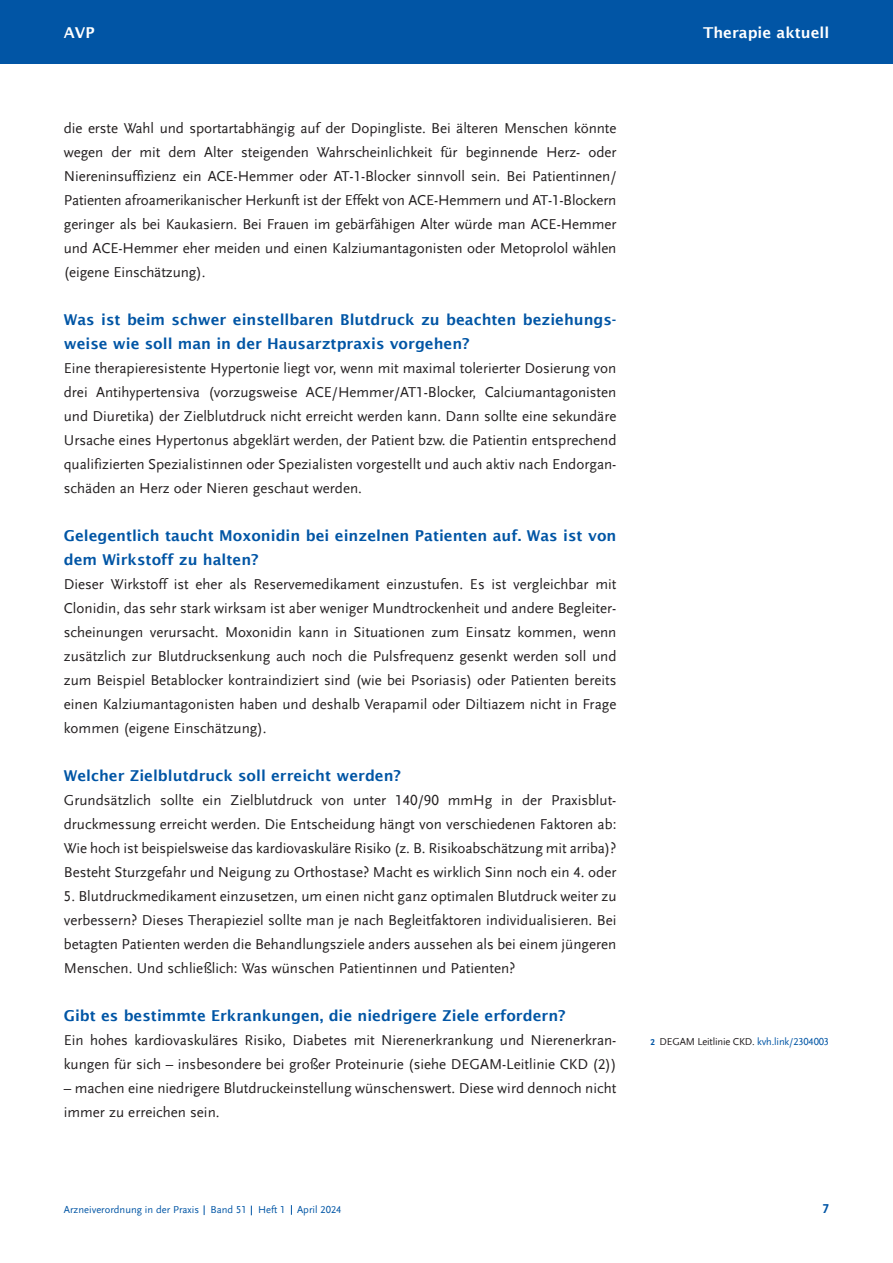
<style>
.page{position:relative;width:893px;height:1263px;background:#fff}
.page>*{position:absolute;margin:0;border:0;box-sizing:border-box;transform-origin:0 0}
.t1{font:15px/24px "Scala Sans LF";color:#231f20;text-align:justify}
.t2{font:600 15px/24px "Lucida Sans";color:#0155a5}
.t3{font:600 15px "Lucida Sans";color:#fff}
.t4{font:700 13.5px "Scala Sans LF";color:#0155a5}
.t5{font:10.5px "Scala Sans LF";color:#0155a5}
.t6{font:10.5px "Scala Sans LF";letter-spacing:-.015em;color:#231f20}
.s1{font-weight:700;font-size:9px;color:#0155a5}
.s2{color:#0155a5}
</style>
<div class="page">
<div style="left:0;top:0;width:893px;height:64px;background:#0155a5"></div>
<p class="t3" style="left:64px;top:24px;width:32px">AVP</p>
<p class="t1" style="left:64px;top:117px;width:554px">die erste Wahl und sportartabhängig auf der Dopingliste. Bei älteren Menschen könnte wegen der mit dem Alter steigenden Wahrscheinlichkeit für beginnende Herz- oder Niereninsuffizienz ein ACE-Hemmer oder AT-1-Blocker sinnvoll sein. Bei Patientin nen/ Patienten afroamerikanischer Herkunft ist der Effekt von ACE-Hemmern und AT-1-Blockern geringer als bei Kaukasiern. Bei Frauen im gebärfähigen Alter würde man ACE-Hemmer und ACE-Hemmer eher meiden und einen Kalziumantagonisten oder Metoprolol wählen (eigene Einschätzung).</p>
<p class="t2" style="left:64px;top:307px;width:554px">Was ist beim schwer einstellbaren Blutdruck zu beachten beziehungs&shy;weise wie soll man in der Hausarztpraxis vorgehen?</p>
<p class="t1" style="left:64px;top:357px;width:554px">Eine therapieresistente Hypertonie liegt vor, wenn mit maximal tolerierter Dosierung von drei Antihypertensiva (vorzugsweise ACE/Hemmer/AT1-Blocker, Calciumantagonisten und Diuretika) der Zielblutdruck nicht erreicht werden kann. Dann sollte eine sekundäre Ursache eines Hypertonus abgeklärt werden, der Patient bzw. die Patientin entsprechend qualifizierten Spezialistinnen oder Spezialisten vorgestellt und auch aktiv nach Endor gan - schäden an Herz oder Nieren geschaut werden.</p>
<p class="t2" style="left:64px;top:523px;width:554px">Gelegentlich taucht Moxonidin bei einzelnen Patienten auf. Was ist von dem Wirkstoff zu halten?</p>
<p class="t1" style="left:64px;top:573px;width:554px">Dieser Wirkstoff ist eher als Reservemedikament einzustufen. Es ist vergleichbar mit Clonidin, das sehr stark wirksam ist aber weniger Mundtrockenheit und andere Begleiter - schei nungen verursacht. Moxonidin kann in Situationen zum Einsatz kommen, wenn zusätzlich zur Blutdrucksenkung auch noch die Pulsfrequenz gesenkt werden soll und zum Beispiel Betablocker kontraindiziert sind (wie bei Psoriasis) oder Patienten bereits einen Kalziumantagonisten haben und deshalb Verapamil oder Diltiazem nicht in Frage kommen (eigene Einschätzung).</p>
<p class="t2" style="left:64px;top:763px;width:339px">Welcher Zielblutdruck soll erreicht werden?</p>
<p class="t1" style="left:64px;top:789px;width:554px">Grundsätzlich sollte ein Zielblutdruck von unter 140/90 mmHg in der Praxisblut - druckmessung erreicht werden. Die Entscheidung hängt von verschiedenen Faktoren ab:<br>Wie hoch ist beispielsweise das kardiovaskuläre Risiko (z. B. Risikoabschätzung mit arriba)?<br>Besteht Sturzgefahr und Neigung zu Orthostase? Macht es wirklich Sinn noch ein 4. oder</p>
<p class="t1" style="left:64px;top:885px;width:554px">5. Blutdruckmedikament einzusetzen, um einen nicht ganz optimalen Blutdruck weiter zu verbessern? Dieses Therapieziel sollte man je nach Begleitfaktoren individualisieren. Bei betagten Patienten werden die Behandlungsziele anders aussehen als bei einem jüngeren Menschen. Und schließlich: Was wünschen Patientinnen und Patienten?</p>
<p class="t2" style="left:64px;top:1003px;width:503px">Gibt es bestimmte Erkrankungen, die niedrigere Ziele erfordern?</p>
<p class="t1" style="left:64px;top:1029px;width:554px">Ein hohes kardiovaskuläres Risiko, Diabetes mit Nierenerkrankung und Nierenerkran - kungen für sich – insbesondere bei großer Proteinurie (siehe DEGAM-Leitlinie CKD (2))</p>
<p class="t1" style="left:64px;top:1077px;width:554px">– machen eine niedrigere Blutdruckeinstellung wünschenswert. Diese wird dennoch nicht immer zu erreichen sein.</p>
<p class="t3" style="left:703px;top:24px;width:128px">Therapie aktuell</p>
<p class="t6" style="left:651px;top:1036px;width:180px"><span class="s1">2</span> DEGAM Leitlinie CKD. <span class="s2">kvh.link/2304003</span></p>
<p class="t5" style="left:64px;top:1204px;width:279px">Arzneiverordnung in der Praxis Band 51 Heft 1 April 2024</p>
<p class="t4" style="left:822px;top:1202px;width:8px">7</p>
</div>
